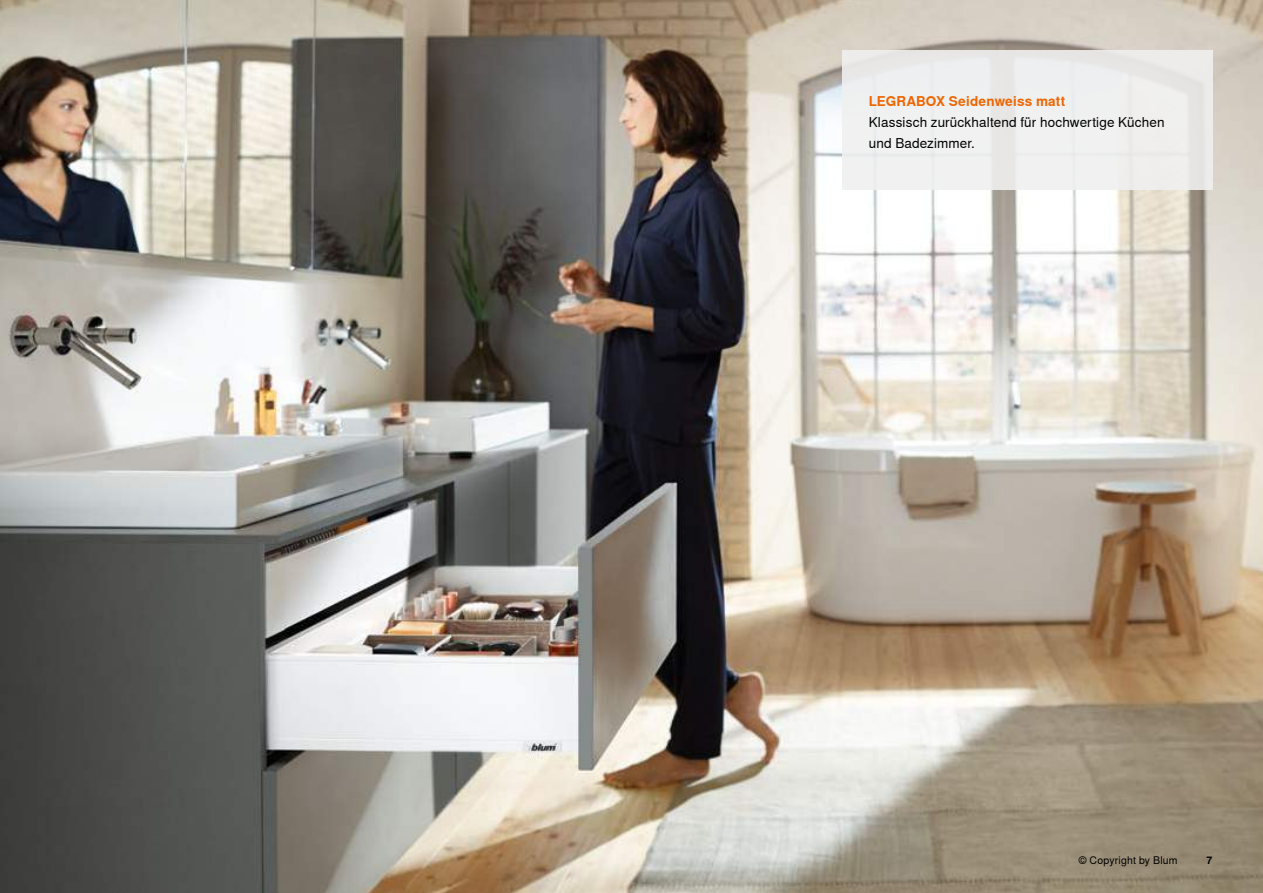
<style>
.page{position:relative;width:1263px;height:893px;background:#fff}
.page>*{position:absolute;margin:0;border:0;box-sizing:border-box;transform-origin:0 0}
.t1{font:13.5px/21px "Nimbus Sans Global";letter-spacing:.01em;color:#000}
.t2{font:700 13.5px "Nimbus Sans Global";letter-spacing:.015em;color:#ec6602}
.t3{font:10.5px "Nimbus Sans Global";letter-spacing:.02em;color:#000}
.t4{font:700 10.5px "Nimbus Sans Global";color:#000}
</style>
<div class="page">
<img style="left:0;top:0;width:1263px;height:893px">
<div style="left:842px;top:50px;width:370px;height:140px;background:#f0f0f0"></div>
<p class="t2" style="left:869px;top:93px;width:198px">LEGRABOX Seidenweiss matt</p>
<p class="t1" style="left:869px;top:112px;width:297px">Klassisch zurückhaltend für hochwertige Küchen und Badezimmer.</p>
<p class="t3" style="left:1079px;top:854px;width:100px">© Copyright by Blum</p>
<p class="t4" style="left:1206px;top:854px;width:7px">7</p>
</div>
